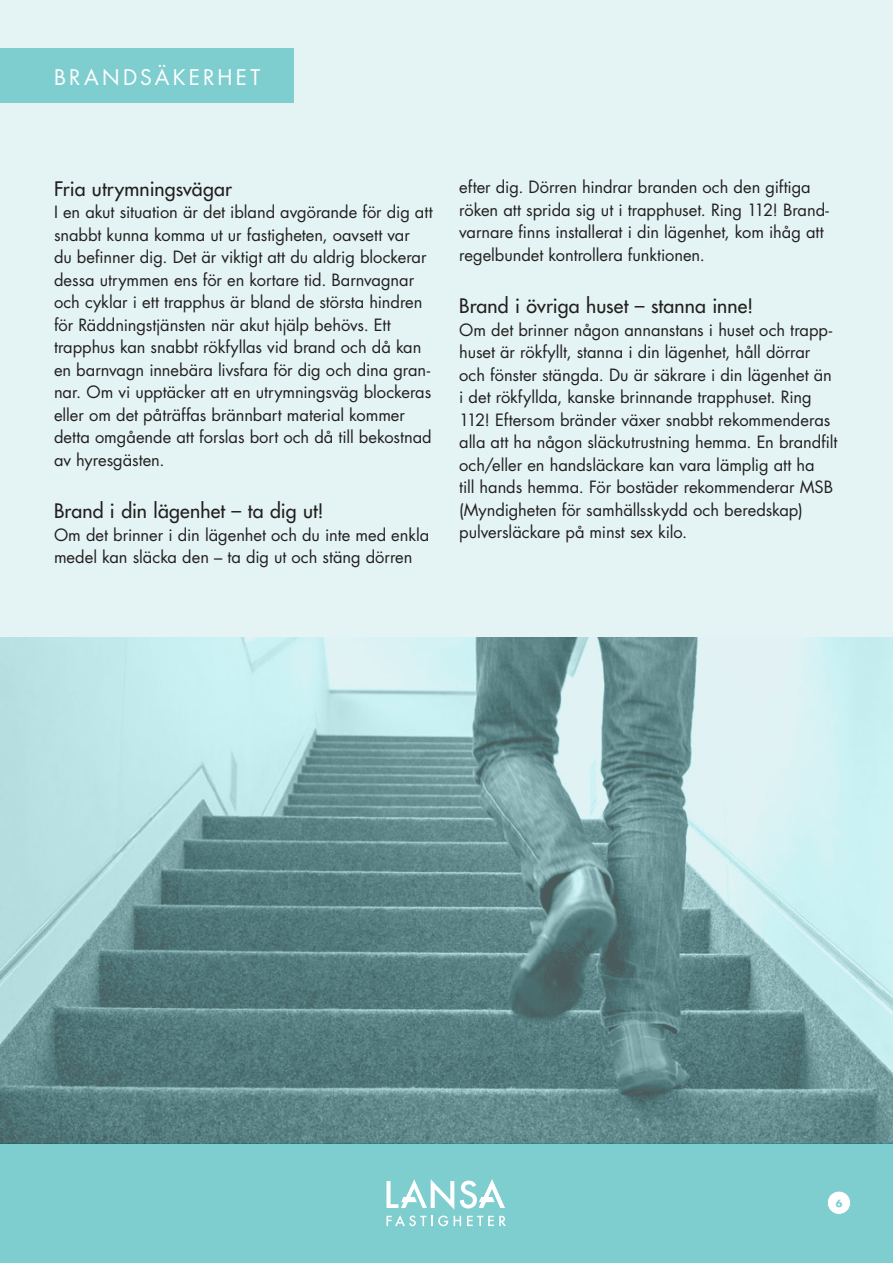
<style>
.page{position:relative;width:893px;height:1263px;background:#fff}
.page>*{position:absolute;margin:0;border:0;box-sizing:border-box;transform-origin:0 0}
.t1{font:21px "Futura Std";letter-spacing:.155em;color:#fff}
.t2{font:500 19.5px "Futura Std";letter-spacing:.005em;color:#231f20}
.t3{font:16.5px/22.5px "Futura Std";letter-spacing:-.005em;color:#231f20}
.t4{font:700 9.6px "Futura Std";color:#7eced0}
</style>
<div class="page">
<div style="left:0;top:0;width:893px;height:1143px;background:#e4f4f4"></div>
<div style="left:0;top:1143px;width:893px;height:120px;background:#7eced0"></div>
<svg style="left:386px;top:1179px;width:120px;height:47px"></svg>
<div style="left:0;top:48px;width:293px;height:54px;background:#7eced0"></div>
<img style="left:0;top:638px;width:893px;height:505px">
<div style="left:827px;top:1191px;width:24px;height:23px;background:#fff;border-radius:50%"></div>
<div style="left:827px;top:1191px;width:24px;height:23px;border:1px solid #7eced0;border-radius:50%"></div>
<p class="t1" style="left:54px;top:65px;width:208px">BRANDSÄKERHET</p>
<p class="t2" style="left:54px;top:179px;width:179px">Fria utrymningsvägar</p>
<p class="t3" style="left:54px;top:201px;width:380px">I en akut situation är det ibland avgörande för dig att snabbt kunna komma ut ur fastigheten, oavsett var<br>du befinner dig. Det är viktigt att du aldrig blockerar dessa utrymmen ens för en kortare tid. Barnvagnar och cyklar i ett trapphus är bland de största hindren för Räddningstjänsten när akut hjälp behövs. Ett trapphus kan snabbt rökfyllas vid brand och då kan en barnvagn innebära livsfara för dig och dina gran&shy;nar. Om vi upptäcker att en utrymningsväg blockeras eller om det påträffas brännbart material kommer detta omgående att forslas bort och då till bekostnad av hyresgästen.</p>
<p class="t2" style="left:54px;top:501px;width:271px">Brand i din lägenhet – ta dig ut!</p>
<p class="t3" style="left:54px;top:524px;width:377px">Om det brinner i din lägenhet och du inte med enkla medel kan släcka den – ta dig ut och stäng dörren</p>
<p class="t3" style="left:459px;top:176px;width:371px">efter dig. Dörren hindrar branden och den giftiga röken att sprida sig ut i trapphuset. Ring 112! Brand&shy;varnare finns installerat i din lägenhet, kom ihåg att regelbundet kontrollera funktionen.</p>
<p class="t2" style="left:459px;top:296px;width:296px">Brand i övriga huset – stanna inne!</p>
<p class="t3" style="left:459px;top:319px;width:380px">Om det brinner någon annanstans i huset och trapp&shy;huset är rökfyllt, stanna i din lägenhet, håll dörrar och fönster stängda. Du är säkrare i din lägenhet än i det rökfyllda, kanske brinnande trapphuset. Ring 112! Eftersom bränder växer snabbt rekommenderas alla att ha någon släckutrustning hemma. En brandfilt och/eller en handsläckare kan vara lämplig att ha<br>till hands hemma. För bostäder rekommenderar MSB (Myndigheten för samhällsskydd och beredskap) pulversläckare på minst sex kilo.</p>
<p class="t4" style="left:836px;top:1198px;width:8px">6</p>
</div>
